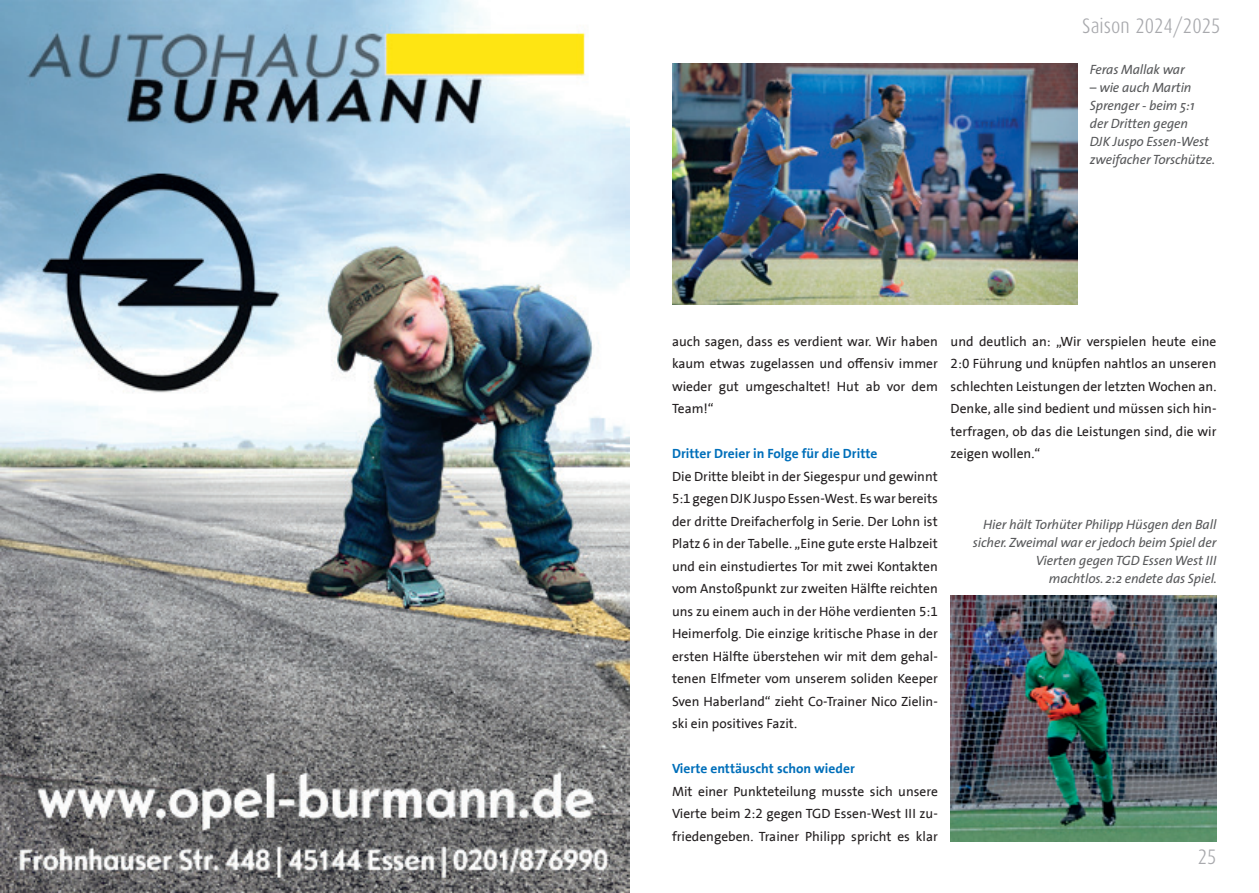
<style>
.page{position:relative;width:1259px;height:893px;background:#fff}
.page>*{position:absolute;margin:0;border:0;box-sizing:border-box;transform-origin:0 0}
.t1{font:300 21px "Dax Condensed";color:#a8a9ad}
.t2{font:13.5px/22.5px "The Sans Office";color:#231f20;text-align:justify}
.t3{font:italic 13.5px/18px "The Sans";letter-spacing:-.01em;color:#57585a}
.t4{font:700 13.5px "The Sans Office";color:#006fba}
</style>
<div class="page">
<img style="left:0;top:0;width:629px;height:893px">
<img style="left:672px;top:64px;width:405px;height:240px">
<img style="left:950px;top:595px;width:266px;height:247px">
<h1 class="t1" style="left:1082px;top:14px;width:140px">Saison 2024/2025</h1>
<p class="t3" style="left:1090px;top:60px;width:96px">Feras Mallak war</p>
<p class="t3" style="left:1090px;top:78px;width:127px">– wie auch Martin<br>Sprenger - beim 5:1 der Dritten gegen<br>DJK Juspo Essen-West zweifacher Torschütze.</p>
<p class="t2" style="left:672px;top:330px;width:267px">auch sagen, dass es verdient war. Wir haben kaum etwas zugelassen und offensiv immer wieder gut umgeschaltet! Hut ab vor dem Team!“</p>
<p class="t4" style="left:672px;top:445px;width:207px">Dritter Dreier in Folge für die Dritte</p>
<p class="t2" style="left:672px;top:465px;width:267px">Die Dritte bleibt in der Siegespur und gewinnt 5:1 gegen DJK Juspo Essen-West. Es war bereits der dritte Dreifacherfolg in Serie. Der Lohn ist Platz 6 in der Tabelle. „Eine gute erste Halbzeit und ein einstudiertes Tor mit zwei Kontakten vom Anstoßpunkt zur zweiten Hälfte reichten uns zu einem auch in der Höhe verdienten 5:1<br>Heimerfolg. Die einzige kritische Phase in der ersten Hälfte überstehen wir mit dem gehal&shy;tenen Elfmeter vom unserem soliden Keeper Sven Haberland“ zieht Co-Trainer Nico Zielin&shy;ski ein positives Fazit.</p>
<p class="t4" style="left:672px;top:760px;width:184px">Vierte enttäuscht schon wieder</p>
<p class="t2" style="left:672px;top:780px;width:267px">Mit einer Punkteteilung musste sich unsere Vierte beim 2:2 gegen TGD Essen-West III zu&shy;friedengeben. Trainer Philipp spricht es klar</p>
<p class="t2" style="left:950px;top:330px;width:267px">und deutlich an: „Wir verspielen heute eine 2:0 Führung und knüpfen nahtlos an unseren schlechten Leistungen der letzten Wochen an.<br>Denke, alle sind bedient und müssen sich hin&shy;terfragen, ob das die Leistungen sind, die wir zeigen wollen.“</p>
<p class="t3" style="left:973px;top:515px;width:246px;text-align:right">Hier hält Torhüter Philipp Hüsgen den Ball sicher. Zweimal war er jedoch beim Spiel der Vierten gegen TGD Essen West III<br>machtlos. 2:2 endete das Spiel.</p>
<h1 class="t1" style="left:1197px;top:845px;width:20px">25</h1>
</div>
